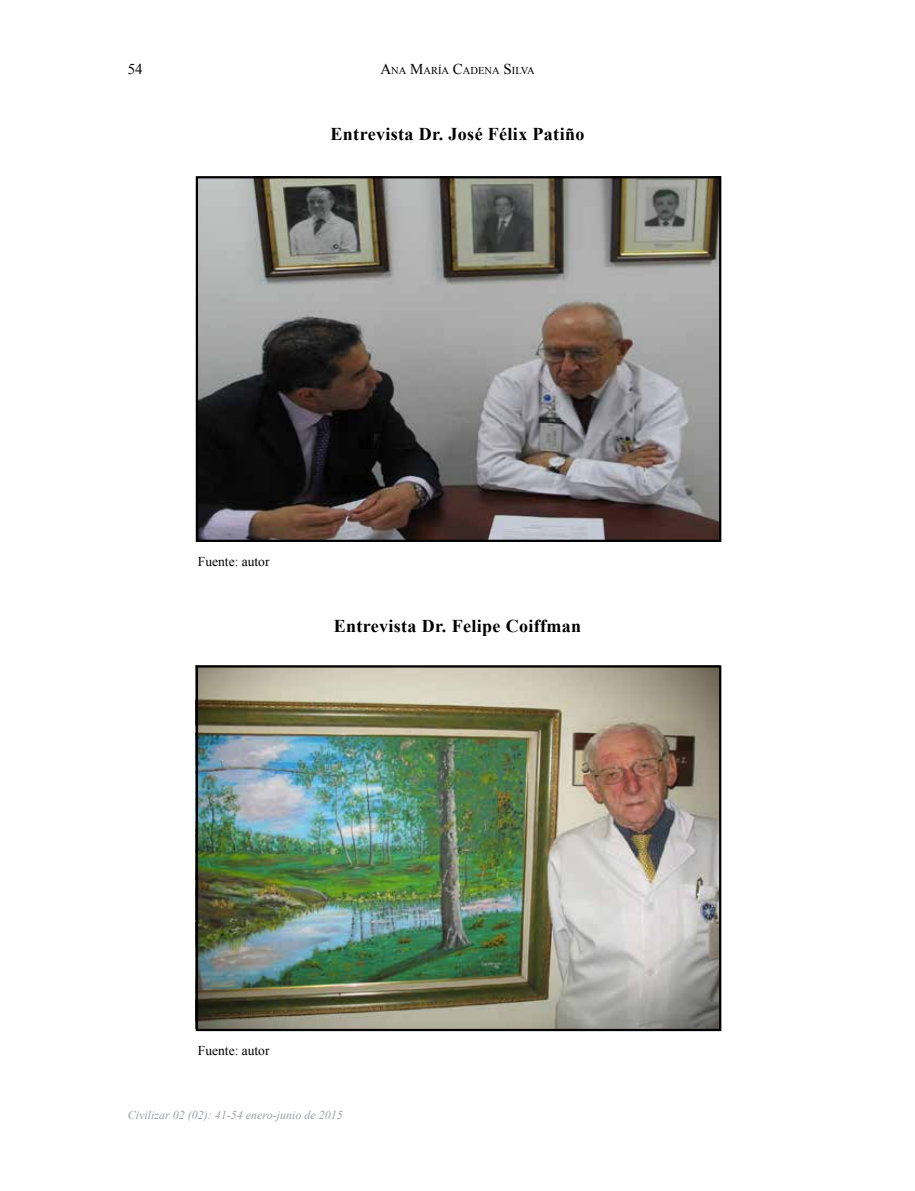
<style>
.page{position:relative;width:915px;height:1191px;background:#fff}
.page>*{position:absolute;margin:0;border:0;box-sizing:border-box;transform-origin:0 0}
.t1{font:700 18px "Times New Roman";letter-spacing:.02em;color:#000}
.t2{font:15px "Times New Roman";color:#000}
.t3{font:13.5px "Times New Roman";color:#000}
.t4{font:italic 12px "Times New Roman";color:#9d9fa2}
.t5{font:10.5px "Times New Roman";color:#000}
.s1{font-size:15px}
</style>
<div class="page">
<img style="left:199px;top:668px;width:519px;height:360px">
<img style="left:199px;top:179px;width:519px;height:360px">
<div style="left:196px;top:176px;width:525px;height:366px;border:2px solid #000"></div>
<div style="left:196px;top:665px;width:525px;height:366px;border:2px solid #000"></div>
<p class="t2" style="left:128px;top:59px;width:16px">54</p>
<p class="t5" style="left:380px;top:64px;width:155px"><span class="s1">A</span>NA <span class="s1">M</span>ARÍA <span class="s1">C</span>ADENA <span class="s1">S</span>ILVA</p>
<p class="t1" style="left:330px;top:121px;width:255px">Entrevista Dr. José Félix Patiño</p>
<p class="t3" style="left:198px;top:552px;width:73px">Fuente: autor</p>
<p class="t1" style="left:333px;top:613px;width:249px">Entrevista Dr. Felipe Coiffman</p>
<p class="t3" style="left:198px;top:1041px;width:73px">Fuente: autor</p>
<p class="t4" style="left:128px;top:1106px;width:216px">Civilizar 02 (02): 41-54 enero-junio de 2015</p>
</div>
